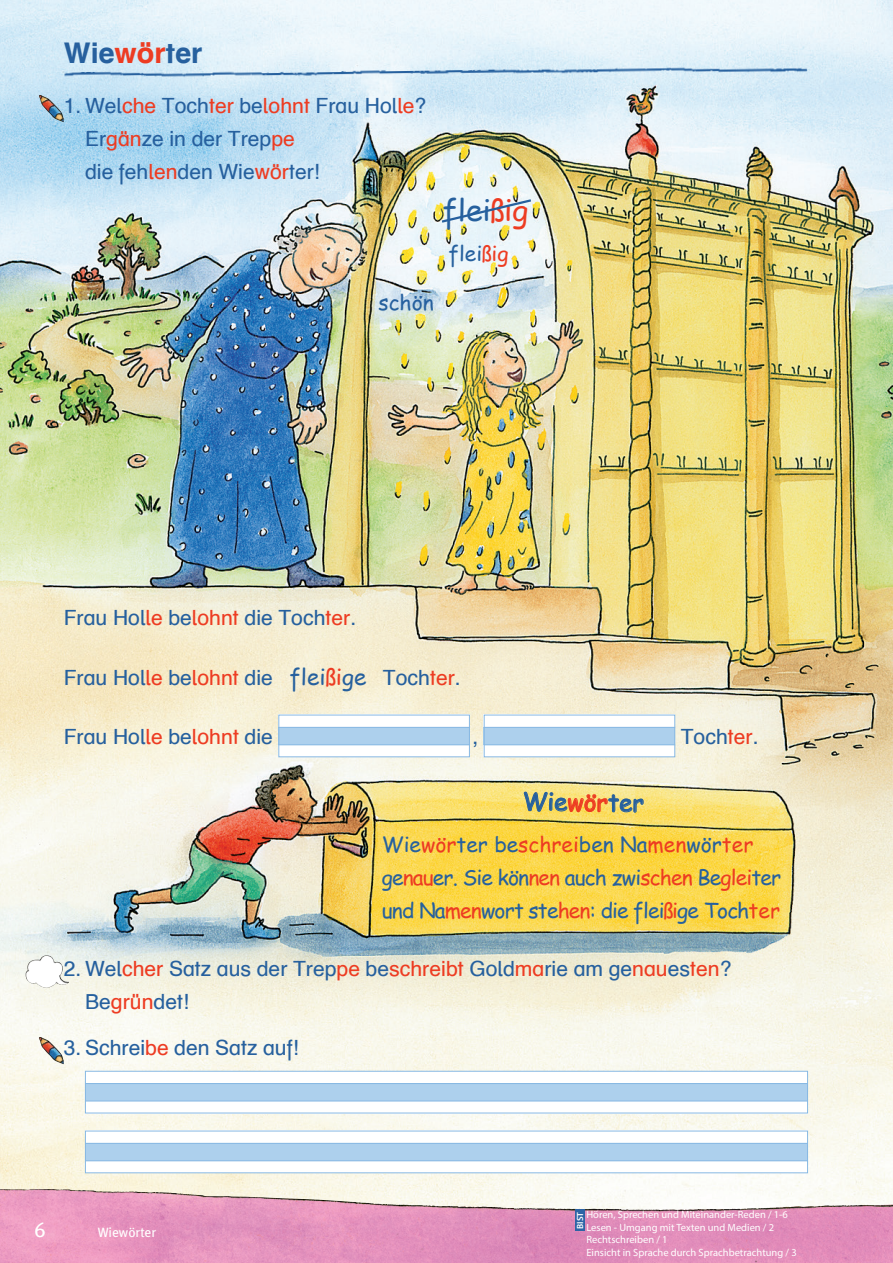
<style>
.page{position:relative;width:893px;height:1263px;background:#fff}
.page>*{position:absolute;margin:0;border:0;box-sizing:border-box;transform-origin:0 0}
.t1{font:30px "Comic Sans MSOE";color:#26609e}
.t2{font:28.5px "Schulbuch Nord OE Bold";color:#26609e}
.t3{font:24px "Comic Sans MSOE";color:#26609e}
.t4{font:21px/33px "Schulbuch Nord OE Roman";color:#26609e}
.t5{font:21px/33px "Comic Sans MSOE";letter-spacing:-.04em;color:#26609e}
.t6{font:21px "Comic Sans MSOE";color:#26609e}
.t7{font:21px "Meta Book Expert";color:#fff}
.t8{font:13.5px "Meta";color:#fff}
.t9{font:10.5px/12.6px "Myriad Pro";color:#fff}
.t10{font:600 9px "Myriad Pro";color:#fff}
.s1{color:#ed3c22}
.s2{font-family:"Comic Sans MSOE";font-size:22.5px}
.s3{font-family:"Comic Sans MSOE";font-size:22.5px;color:#ed3c22}
</style>
<div class="page">
<img style="left:0;top:0;width:893px;height:1189px">
<img style="left:38px;top:95px;width:26px;height:27px">
<div style="left:278px;top:715px;width:192px;height:42px;background:#fff"></div>
<div style="left:278px;top:727px;width:192px;height:17px;background:#add0ed"></div>
<hr style="left:278px;top:727px;width:192px;height:1px;background:#87b8e3">
<hr style="left:278px;top:744px;width:192px;height:1px;background:#87b8e3">
<div style="left:278px;top:715px;width:192px;height:42px;border:1px solid #87b8e3"></div>
<div style="left:484px;top:715px;width:191px;height:42px;background:#fff"></div>
<div style="left:484px;top:727px;width:191px;height:17px;background:#add0ed"></div>
<hr style="left:484px;top:727px;width:191px;height:1px;background:#87b8e3">
<hr style="left:484px;top:744px;width:191px;height:1px;background:#87b8e3">
<div style="left:484px;top:715px;width:191px;height:42px;border:1px solid #87b8e3"></div>
<div style="left:85px;top:1071px;width:723px;height:42px;background:#fff"></div>
<div style="left:85px;top:1083px;width:723px;height:18px;background:#add0ed"></div>
<hr style="left:85px;top:1083px;width:723px;height:1px;background:#87b8e3">
<hr style="left:85px;top:1101px;width:723px;height:1px;background:#87b8e3">
<div style="left:85px;top:1071px;width:723px;height:42px;border:1px solid #87b8e3"></div>
<div style="left:85px;top:1131px;width:723px;height:42px;background:#fff"></div>
<div style="left:85px;top:1143px;width:723px;height:17px;background:#add0ed"></div>
<hr style="left:85px;top:1143px;width:723px;height:1px;background:#87b8e3">
<hr style="left:85px;top:1160px;width:723px;height:1px;background:#87b8e3">
<div style="left:85px;top:1131px;width:723px;height:42px;border:1px solid #87b8e3"></div>
<img style="left:26px;top:955px;width:43px;height:32px">
<img style="left:38px;top:1037px;width:26px;height:27px">
<svg style="left:439px;top:198px;width:95px;height:26px;background:#d8e5e9"></svg>
<img style="left:0;top:1189px;width:893px;height:74px">
<img style="left:64px;top:62px;width:743px;height:20px">
<svg style="left:524px;top:790px;width:120px;height:95px;background:#eece51"></svg>
<div style="left:575px;top:1210px;width:10px;height:21px;background:#2d64a5"></div>
<h2 class="t2" style="left:64px;top:35px;width:140px">Wie<span class="s1">wör</span>ter</h2>
<p class="t4" style="left:85px;top:89px;width:343px;text-indent:-21px">1. Wel<span class="s1">che</span> Toch<span class="s1">ter</span> be<span class="s1">lohnt</span> Frau Hol<span class="s1">le</span>?<br>Er<span class="s1">gän</span>ze in der Trep<span class="s1">pe<br></span>die feh<span class="s1">len</span>den Wie<span class="s1">wör</span>ter!</p>
<h1 class="t1" style="left:443px;top:188px;width:87px">flei<span class="s1">ßig</span></h1>
<p class="t6" style="left:448px;top:238px;width:62px">flei<span class="s1">ßig</span></p>
<p class="t5" style="left:378px;top:285px;width:57px">schön</p>
<p class="t4" style="left:64px;top:601px;width:294px">Frau Hol<span class="s1">le</span> be<span class="s1">lohnt</span> die Toch<span class="s1">ter</span>.</p>
<p class="t4" style="left:64px;top:660px;width:399px">Frau Hol<span class="s1">le</span> be<span class="s1">lohnt</span> die <span class="s2">flei</span><span class="s3">ßi</span><span class="s2">ge</span> Toch<span class="s1">ter</span>.</p>
<p class="t4" style="left:64px;top:720px;width:211px">Frau Hol<span class="s1">le</span> be<span class="s1">lohnt</span> die</p>
<p class="t4" style="left:472px;top:720px;width:7px">,</p>
<p class="t3" style="left:523px;top:783px;width:123px;rotate:1deg">Wie<span class="s1">wör</span>ter</p>
<p class="t4" style="left:681px;top:720px;width:79px">Toch<span class="s1">ter</span>.</p>
<p class="t5" style="left:382px;top:827px;width:401px">Wie<span class="s1">wör</span>ter be<span class="s1">schrei</span>ben Na<span class="s1">men</span>wör<span class="s1">ter </span>ge<span class="s1">nau</span>er. Sie kön<span class="s1">nen</span> auch zwi<span class="s1">schen</span> Be<span class="s1">glei</span>ter und Na<span class="s1">men</span>wort ste<span class="s1">hen</span>: die flei<span class="s1">ßi</span>ge Toch<span class="s1">ter</span></p>
<p class="t4" style="left:85px;top:952px;width:648px;text-indent:-21px">2. Wel<span class="s1">cher</span> Satz aus der Trep<span class="s1">pe</span> be<span class="s1">schreibt</span> Gold<span class="s1">ma</span>rie am ge<span class="s1">nau</span>es<span class="s1">ten</span>?<br>Be<span class="s1">grün</span>det!</p>
<p class="t4" style="left:64px;top:1031px;width:237px">3. Schrei<span class="s1">be</span> den Satz auf!</p>
<p class="t7" style="left:34px;top:1217px;width:13px">6</p>
<p class="t8" style="left:98px;top:1224px;width:60px">Wiewörter</p>
<p class="t10" style="left:574px;top:1229px;width:18px;rotate:-90deg">BIST</p>
<p class="t9" style="left:586px;top:1208px;width:212px">Hören, Sprechen und Miteinander-Reden / 1-6<br>Lesen - Umgang mit Texten und Medien / 2<br>Rechtschreiben / 1<br>Einsicht in Sprache durch Sprachbetrachtung / 3</p>
</div>
